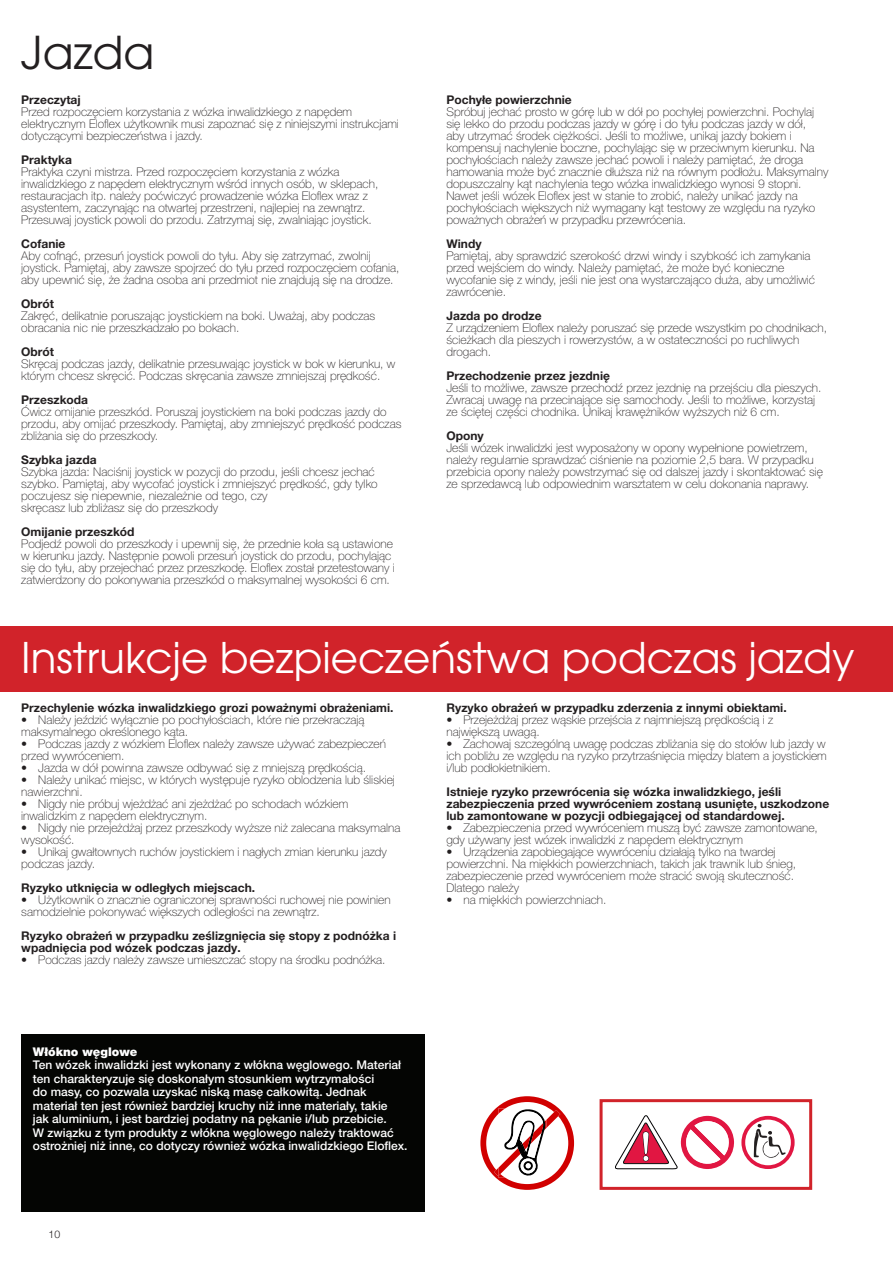
<style>
.page{position:relative;width:893px;height:1263px;background:#fff}
.page>*{position:absolute;margin:0;border:0;box-sizing:border-box;transform-origin:0 0}
.t1{font:45px "ITC Avant Garde Pro";color:#231f20}
.t2{font:42px "ITC Avant Garde Pro";color:#fff}
.Brödtext{font:100 12px/12px "Helvetica Neue LT Pro";color:#231f20}
.Brödtext-2{font:700 12px/12px "Helvetica Neue LT Pro";color:#231f20}
.Brödtext-3{font:500 12px/13.5px "Helvetica Neue LT Pro";color:#fff}
.Brödtext-4{font:900 12px "Helvetica Neue LT Pro";color:#fff}
.t3{font:300 10.5px "Helvetica Neue";color:#231f20}
</style>
<div class="page">
<div style="left:21px;top:1034px;width:404px;height:178px;background:#040503"></div>
<div style="left:0;top:626px;width:892px;height:66px;background:#d1232a"></div>
<div style="left:600px;top:1099px;width:212px;height:91px;border:3px solid #d1232a"></div>
<svg style="left:615px;top:1115px;width:119px;height:54px"></svg>
<svg style="left:741px;top:1116px;width:54px;height:53px"></svg>
<svg style="left:480px;top:1096px;width:94px;height:94px"></svg>
<p class="t1" style="left:21px;top:24px;width:135px">Jazda</p>
<p class="Brödtext-2" style="left:21px;top:93px;width:61px">Przeczytaj</p>
<p class="Brödtext" style="left:21px;top:106px;width:379px">Przed rozpoczęciem korzystania z wózka inwalidzkiego z napędem elektrycznym Eloflex użytkownik musi zapoznać się z niniejszymi instrukcjami dotyczącymi bezpieczeństwa i jazdy.</p>
<p class="Brödtext-2" style="left:21px;top:153px;width:52px">Praktyka</p>
<p class="Brödtext" style="left:21px;top:166px;width:359px">Praktyka czyni mistrza. Przed rozpoczęciem korzystania z wózka inwalidzkiego z napędem elektrycznym wśród innych osób, w sklepach, restauracjach itp. należy poćwiczyć prowadzenie wózka Eloflex wraz z asystentem, zaczynając na otwartej przestrzeni, najlepiej na zewnątrz.<br>Przesuwaj joystick powoli do przodu. Zatrzymaj się, zwalniając joystick.</p>
<p class="Brödtext-2" style="left:21px;top:237px;width:46px">Cofanie</p>
<p class="Brödtext" style="left:21px;top:250px;width:380px">Aby cofnąć, przesuń joystick powoli do tyłu. Aby się zatrzymać, zwolnij joystick. Pamiętaj, aby zawsze spojrzeć do tyłu przed rozpoczęciem cofania, aby upewnić się, że żadna osoba ani przedmiot nie znajdują się na drodze.</p>
<p class="Brödtext-2" style="left:21px;top:297px;width:34px">Obrót</p>
<p class="Brödtext" style="left:21px;top:310px;width:356px">Zakręć, delikatnie poruszając joystickiem na boki. Uważaj, aby podczas obracania nic nie przeszkadzało po bokach.</p>
<p class="Brödtext-2" style="left:21px;top:345px;width:34px">Obrót</p>
<p class="Brödtext" style="left:21px;top:358px;width:376px">Skręcaj podczas jazdy, delikatnie przesuwając joystick w bok w kierunku, w którym chcesz skręcić. Podczas skręcania zawsze zmniejszaj prędkość.</p>
<p class="Brödtext-2" style="left:21px;top:393px;width:68px">Przeszkoda</p>
<p class="Brödtext" style="left:21px;top:406px;width:382px">Ćwicz omijanie przeszkód. Poruszaj joystickiem na boki podczas jazdy do przodu, aby omijać przeszkody. Pamiętaj, aby zmniejszyć prędkość podczas zbliżania się do przeszkody.</p>
<p class="Brödtext-2" style="left:21px;top:453px;width:77px">Szybka jazda</p>
<p class="Brödtext" style="left:21px;top:466px;width:358px">Szybka jazda: Naciśnij joystick w pozycji do przodu, jeśli chcesz jechać szybko. Pamiętaj, aby wycofać joystick i zmniejszyć prędkość, gdy tylko poczujesz się niepewnie, niezależnie od tego, czy</p>
<p class="Brödtext" style="left:21px;top:502px;width:198px">skręcasz lub zbliżasz się do przeszkody</p>
<p class="Brödtext-2" style="left:21px;top:525px;width:115px">Omijanie przeszkód</p>
<p class="Brödtext" style="left:21px;top:538px;width:375px">Podjedź powoli do przeszkody i upewnij się, że przednie koła są ustawione w kierunku jazdy. Następnie powoli przesuń joystick do przodu, pochylając się do tyłu, aby przejechać przez przeszkodę. Eloflex został przetestowany i zatwierdzony do pokonywania przeszkód o maksymalnej wysokości 6 cm.</p>
<p class="Brödtext-2" style="left:446px;top:93px;width:127px">Pochyłe powierzchnie</p>
<p class="Brödtext" style="left:446px;top:106px;width:383px">Spróbuj jechać prosto w górę lub w dół po pochyłej powierzchni. Pochylaj się lekko do przodu podczas jazdy w górę i do tyłu podczas jazdy w dół,<br>aby utrzymać środek ciężkości. Jeśli to możliwe, unikaj jazdy bokiem i kompensuj nachylenie boczne, pochylając się w przeciwnym kierunku. Na pochyłościach należy zawsze jechać powoli i należy pamiętać, że droga hamowania może być znacznie dłuższa niż na równym podłożu. Maksymalny dopuszczalny kąt nachylenia tego wózka inwalidzkiego wynosi 9 stopni.<br>Nawet jeśli wózek Eloflex jest w stanie to zrobić, należy unikać jazdy na pochyłościach większych niż wymagany kąt testowy ze względu na ryzyko poważnych obrażeń w przypadku przewrócenia.</p>
<p class="Brödtext-2" style="left:446px;top:237px;width:37px">Windy</p>
<p class="Brödtext" style="left:446px;top:250px;width:370px">Pamiętaj, aby sprawdzić szerokość drzwi windy i szybkość ich zamykania przed wejściem do windy. Należy pamiętać, że może być konieczne wycofanie się z windy, jeśli nie jest ona wystarczająco duża, aby umożliwić zawrócenie.</p>
<p class="Brödtext-2" style="left:446px;top:309px;width:97px">Jazda po drodze</p>
<p class="Brödtext" style="left:446px;top:322px;width:382px">Z urządzeniem Eloflex należy poruszać się przede wszystkim po chodnikach, ścieżkach dla pieszych i rowerzystów, a w ostateczności po ruchliwych drogach.</p>
<p class="Brödtext-2" style="left:446px;top:369px;width:165px">Przechodzenie przez jezdnię</p>
<p class="Brödtext" style="left:446px;top:382px;width:376px">Jeśli to możliwe, zawsze przechodź przez jezdnię na przejściu dla pieszych.<br>Zwracaj uwagę na przecinające się samochody. Jeśli to możliwe, korzystaj ze ściętej części chodnika. Unikaj krawężników wyższych niż 6 cm.</p>
<p class="Brödtext-2" style="left:446px;top:429px;width:39px">Opony</p>
<p class="Brödtext" style="left:446px;top:442px;width:378px">Jeśli wózek inwalidzki jest wyposażony w opony wypełnione powietrzem, należy regularnie sprawdzać ciśnienie na poziomie 2,5 bara. W przypadku przebicia opony należy powstrzymać się od dalszej jazdy i skontaktować się ze sprzedawcą lub odpowiednim warsztatem w celu dokonania naprawy.</p>
<p class="t2" style="left:21px;top:631px;width:835px">Instrukcje bezpieczeństwa podczas jazdy</p>
<p class="Brödtext-2" style="left:21px;top:701px;width:374px">Przechylenie wózka inwalidzkiego grozi poważnymi obrażeniami.</p>
<p class="Brödtext" style="left:21px;top:714px;width:345px">• Należy jeździć wyłącznie po pochyłościach, które nie przekraczają maksymalnego określonego kąta.</p>
<p class="Brödtext" style="left:21px;top:738px;width:366px">• Podczas jazdy z wózkiem Eloflex należy zawsze używać zabezpieczeń przed wywróceniem.</p>
<p class="Brödtext" style="left:21px;top:762px;width:346px">• Jazda w dół powinna zawsze odbywać się z mniejszą prędkością.</p>
<p class="Brödtext" style="left:21px;top:774px;width:375px">• Należy unikać miejsc, w których występuje ryzyko oblodzenia lub śliskiej nawierzchni.</p>
<p class="Brödtext" style="left:21px;top:798px;width:328px">• Nigdy nie próbuj wjeżdżać ani zjeżdżać po schodach wózkiem inwalidzkim z napędem elektrycznym.</p>
<p class="Brödtext" style="left:21px;top:822px;width:381px">• Nigdy nie przejeżdżaj przez przeszkody wyższe niż zalecana maksymalna wysokość.</p>
<p class="Brödtext" style="left:21px;top:846px;width:367px">• Unikaj gwałtownych ruchów joystickiem i nagłych zmian kierunku jazdy podczas jazdy.</p>
<p class="Brödtext-2" style="left:21px;top:881px;width:235px">Ryzyko utknięcia w odległych miejscach.</p>
<p class="Brödtext" style="left:21px;top:894px;width:371px">• Użytkownik o znacznie ograniczonej sprawności ruchowej nie powinien samodzielnie pokonywać większych odległości na zewnątrz.</p>
<p class="Brödtext-2" style="left:21px;top:929px;width:376px">Ryzyko obrażeń w przypadku ześlizgnięcia się stopy z podnóżka i wpadnięcia pod wózek podczas jazdy.</p>
<p class="Brödtext" style="left:21px;top:954px;width:366px">• Podczas jazdy należy zawsze umieszczać stopy na środku podnóżka.</p>
<p class="Brödtext-4" style="left:33px;top:1044px;width:106px">Włókno węglowe</p>
<p class="Brödtext-3" style="left:33px;top:1058px;width:376px">Ten wózek inwalidzki jest wykonany z włókna węglowego. Materiał ten charakteryzuje się doskonałym stosunkiem wytrzymałości<br>do masy, co pozwala uzyskać niską masę całkowitą. Jednak materiał ten jest również bardziej kruchy niż inne materiały, takie<br>jak aluminium, i jest bardziej podatny na pękanie i/lub przebicie.<br>W związku z tym produkty z włókna węglowego należy traktować ostrożniej niż inne, co dotyczy również wózka inwalidzkiego Eloflex.</p>
<p class="t3" style="left:49px;top:1226px;width:13px">10</p>
<p class="Brödtext-2" style="left:446px;top:701px;width:342px">Ryzyko obrażeń w przypadku zderzenia z innymi obiektami.</p>
<p class="Brödtext" style="left:446px;top:714px;width:328px">• Przejeżdżaj przez wąskie przejścia z najmniejszą prędkością i z największą uwagą.</p>
<p class="Brödtext" style="left:446px;top:738px;width:382px;text-align:justify">• Zachowaj szczególną uwagę podczas zbliżania się do stołów lub jazdy w ich pobliżu ze względu na ryzyko przytrzaśnięcia między blatem a joystickiem i/lub podłokietnikiem.</p>
<p class="Brödtext-2" style="left:446px;top:785px;width:384px">Istnieje ryzyko przewrócenia się wózka inwalidzkiego, jeśli zabezpieczenia przed wywróceniem zostaną usunięte, uszkodzone lub zamontowane w pozycji odbiegającej od standardowej.</p>
<p class="Brödtext" style="left:446px;top:822px;width:373px">• Zabezpieczenia przed wywróceniem muszą być zawsze zamontowane, gdy używany jest wózek inwalidzki z napędem elektrycznym</p>
<p class="Brödtext" style="left:446px;top:846px;width:351px">• Urządzenia zapobiegające wywróceniu działają tylko na twardej powierzchni. Na miękkich powierzchniach, takich jak trawnik lub śnieg, zabezpieczenie przed wywróceniem może stracić swoją skuteczność.<br>Dlatego należy</p>
<p class="Brödtext" style="left:446px;top:894px;width:162px">• na miękkich powierzchniach.</p>
</div>
